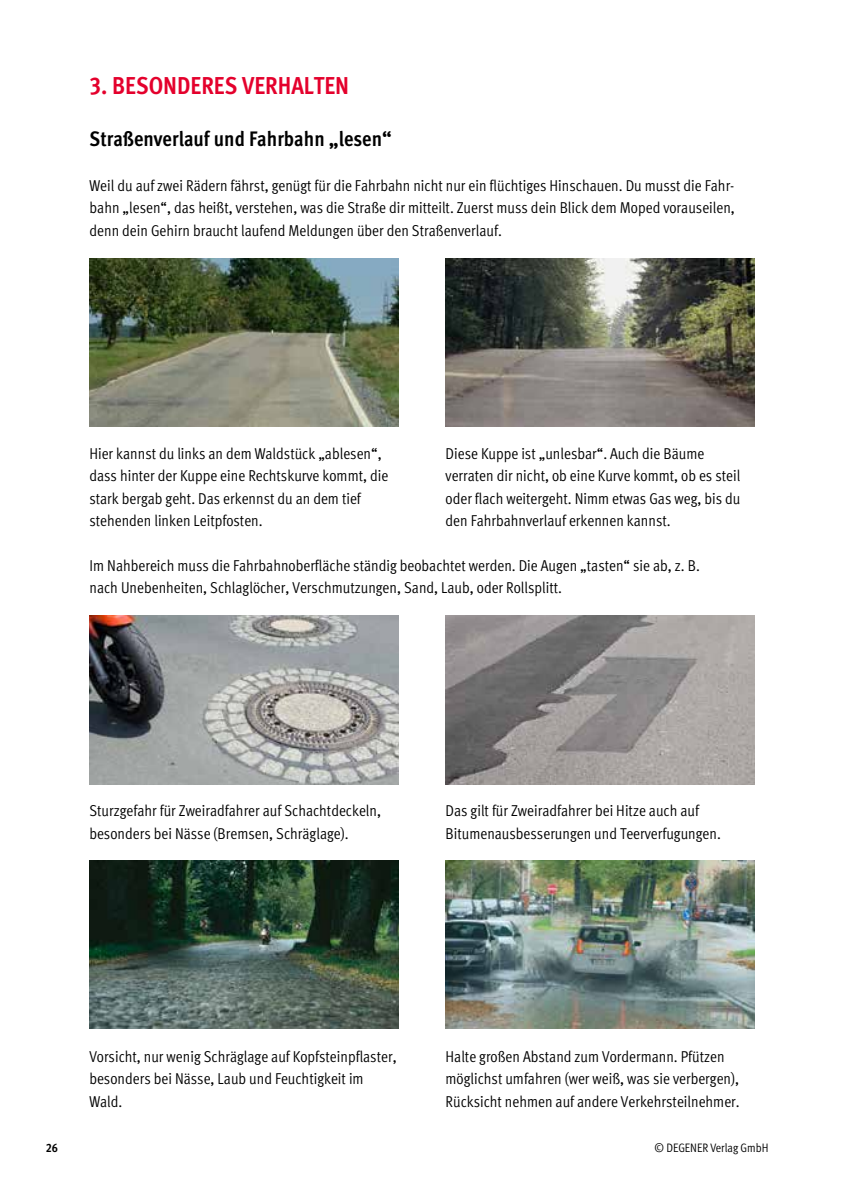
<style>
.page{position:relative;width:844px;height:1191px;background:#fff}
.page>*{position:absolute;margin:0;border:0;box-sizing:border-box;transform-origin:0 0}
.t1{font:700 24.5px "Meta Cond";color:#e4002c}
.t2{font:700 21px "Meta Cond";color:#000}
.t3{font:15.75px/22.4px "Meta Cond Normal";color:#000}
.t4{font:12.25px "Meta Cond Normal";color:#000}
.t5{font:12.25px "Meta Cond Bold Expert";color:#000}
.s1{font-family:"Meta Cond Bold Expert";font-weight:400}
</style>
<div class="page">
<img style="left:89px;top:258px;width:309px;height:169px">
<img style="left:89px;top:615px;width:309px;height:169px">
<img style="left:89px;top:861px;width:309px;height:167px">
<img style="left:445px;top:258px;width:309px;height:169px">
<img style="left:445px;top:615px;width:309px;height:169px">
<img style="left:445px;top:861px;width:309px;height:167px">
<h1 class="t1" style="left:89px;top:71px;width:261px"><span class="s1">3</span>. BESONDERES VERHALTEN</h1>
<h2 class="t2" style="left:89px;top:127px;width:304px">Straßenverlauf und Fahrbahn „lesen“</h2>
<p class="t3" style="left:89px;top:174px;width:646px;text-align:justify">Weil du auf zwei Rädern fährst, genügt für die Fahrbahn nicht nur ein flüchtiges Hinschauen. Du musst die Fahr&shy;bahn „lesen“, das heißt, verstehen, was die Straße dir mitteilt. Zuerst muss dein Blick dem Moped vorauseilen, denn dein Gehirn braucht laufend Meldungen über den Straßenverlauf.</p>
<p class="t3" style="left:89px;top:442px;width:300px">Hier kannst du links an dem Waldstück „ablesen“, dass hinter der Kuppe eine Rechtskurve kommt, die stark bergab geht. Das erkennst du an dem tief stehenden linken Leitpfosten.</p>
<p class="t3" style="left:445px;top:442px;width:296px">Diese Kuppe ist „unlesbar“. Auch die Bäume verraten dir nicht, ob eine Kurve kommt, ob es steil oder flach weitergeht. Nimm etwas Gas weg, bis du den Fahrbahnverlauf erkennen kannst.</p>
<p class="t3" style="left:89px;top:554px;width:611px">Im Nahbereich muss die Fahrbahnoberfläche ständig beobachtet werden. Die Augen „tasten“ sie ab, z. B. nach Unebenheiten, Schlaglöcher, Verschmutzungen, Sand, Laub, oder Rollsplitt.</p>
<p class="t3" style="left:89px;top:799px;width:293px">Sturzgefahr für Zweiradfahrer auf Schachtdeckeln, besonders bei Nässe (Bremsen, Schräglage).</p>
<p class="t3" style="left:445px;top:799px;width:277px">Das gilt für Zweiradfahrer bei Hitze auch auf<br>Bitumenausbesserungen und Teerverfugungen.</p>
<p class="t3" style="left:89px;top:1045px;width:309px">Vorsicht, nur wenig Schräglage auf Kopfsteinpflaster, besonders bei Nässe, Laub und Feuchtigkeit im<br>Wald.</p>
<p class="t3" style="left:445px;top:1045px;width:295px">Halte großen Abstand zum Vordermann. Pfützen möglichst umfahren (wer weiß, was sie verbergen),<br>Rücksicht nehmen auf andere Verkehrsteilnehmer.</p>
<p class="t5" style="left:46px;top:1140px;width:13px">26</p>
<p class="t4" style="left:654px;top:1141px;width:115px">© DEGENER Verlag GmbH</p>
</div>
